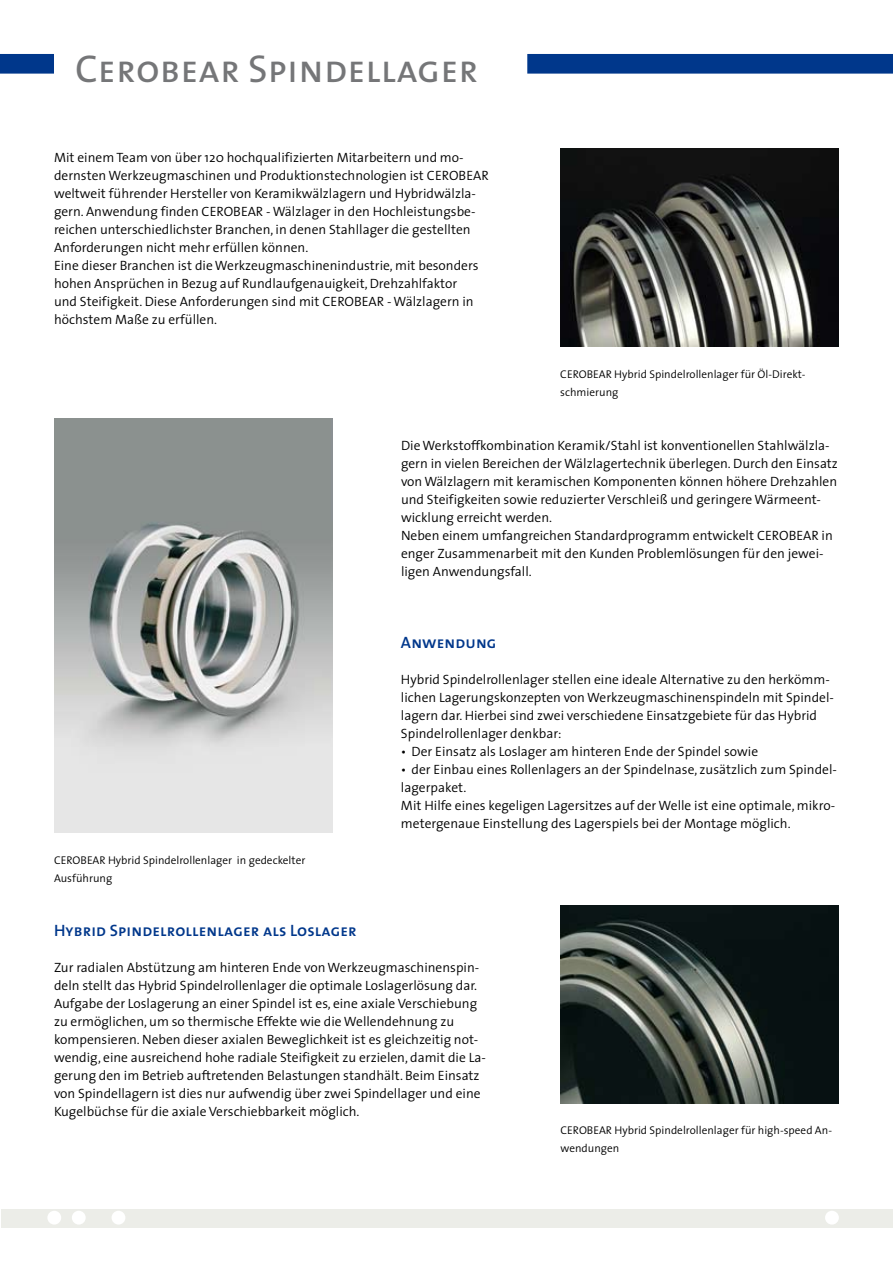
<style>
.page{position:relative;width:893px;height:1263px;background:#fff}
.page>*{position:absolute;margin:0;border:0;box-sizing:border-box;transform-origin:0 0}
.t1{font:39px "The Sans Caps";letter-spacing:.005em;color:#757678}
.t2{font:16.5px "The Sans Semi Bold Caps";letter-spacing:.01em;color:#00378b}
.t3{font:300 13.5px/18px "The Sans";color:#000}
.t4{font:300 11.25px/18px "The Sans";color:#000}
</style>
<div class="page">
<img style="left:54px;top:419px;width:278px;height:414px">
<div style="left:1px;top:1209px;width:892px;height:18px;background:#ecede8"></div>
<div style="left:72px;top:1211px;width:14px;height:13px;background:#fff;border-radius:50%"></div>
<div style="left:112px;top:1211px;width:13px;height:13px;background:#fff;border-radius:50%"></div>
<div style="left:825px;top:1211px;width:14px;height:13px;background:#fff;border-radius:50%"></div>
<div style="left:47px;top:1211px;width:14px;height:13px;background:#fff;border-radius:50%"></div>
<div style="left:528px;top:55px;width:364px;height:18px;background:#00378b"></div>
<div style="left:527px;top:54px;width:366px;height:20px;border:2px solid #00378b"></div>
<div style="left:1px;top:55px;width:52px;height:18px;background:#00378b"></div>
<div style="left:0;top:54px;width:54px;height:20px;border:2px solid #00378b"></div>
<img style="left:560px;top:906px;width:279px;height:198px">
<img style="left:560px;top:149px;width:279px;height:198px">
<h1 class="t1" style="left:75px;top:37px;width:405px">Cerobear Spindellager</h1>
<p class="t3" style="left:54px;top:148px;width:436px">Mit einem Team von über 120 hochqualifizierten Mitarbeitern und mo&shy;dernsten Werkzeugmaschinen und Produktionstechnologien ist CEROBEAR weltweit führender Hersteller von Keramikwälzlagern und Hybridwälzla&shy;gern. Anwendung finden CEROBEAR - Wälzlager in den Hochleistungsbe&shy;reichen unterschiedlichster Branchen, in denen Stahllager die gestellten Anforderungen nicht mehr erfüllen können.<br>Eine dieser Branchen ist die Werkzeugmaschinenindustrie, mit besonders hohen Ansprüchen in Bezug auf Rundlaufgenauigkeit, Drehzahlfaktor<br>und Steifigkeit. Diese Anforderungen sind mit CEROBEAR - Wälzlagern in höchstem Maße zu erfüllen.</p>
<p class="t4" style="left:560px;top:365px;width:247px">CEROBEAR Hybrid Spindelrollenlager für Öl-Direkt&shy;schmierung</p>
<p class="t3" style="left:401px;top:436px;width:438px">Die Werkstoffkombination Keramik/Stahl ist konventionellen Stahlwälzla&shy;gern in vielen Bereichen der Wälzlagertechnik überlegen. Durch den Einsatz von Wälzlagern mit keramischen Komponenten können höhere Drehzahlen und Steifigkeiten sowie reduzierter Verschleiß und geringere Wärmeent&shy;wicklung erreicht werden.<br>Neben einem umfangreichen Standardprogramm entwickelt CEROBEAR in enger Zusammenarbeit mit den Kunden Problemlösungen für den jewei&shy;ligen Anwendungsfall.</p>
<p class="t4" style="left:54px;top:851px;width:253px">CEROBEAR Hybrid Spindelrollenlager in gedeckelter<br>Ausführung</p>
<p class="t2" style="left:401px;top:629px;width:97px">Anwendung</p>
<p class="t3" style="left:401px;top:670px;width:434px">Hybrid Spindelrollenlager stellen eine ideale Alternative zu den herkömm&shy;lichen Lagerungskonzepten von Werkzeugmaschinenspindeln mit Spindel&shy;lagern dar. Hierbei sind zwei verschiedene Einsatzgebiete für das Hybrid Spindelrollenlager denkbar:</p>
<p class="t3" style="left:401px;top:742px;width:359px">• Der Einsatz als Loslager am hinteren Ende der Spindel sowie</p>
<p class="t3" style="left:401px;top:760px;width:437px">• der Einbau eines Rollenlagers an der Spindelnase, zusätzlich zum Spindel&shy;lagerpaket.<br>Mit Hilfe eines kegeligen Lagersitzes auf der Welle ist eine optimale, mikro&shy;metergenaue Einstellung des Lagerspiels bei der Montage möglich.</p>
<p class="t2" style="left:54px;top:917px;width:304px">Hybrid Spindelrollenlager als Loslager</p>
<p class="t3" style="left:54px;top:958px;width:433px">Zur radialen Abstützung am hinteren Ende von Werkzeugmaschinenspin&shy;deln stellt das Hybrid Spindelrollenlager die optimale Loslagerlösung dar.<br>Aufgabe der Loslagerung an einer Spindel ist es, eine axiale Verschiebung zu ermöglichen, um so thermische Effekte wie die Wellendehnung zu kompensieren. Neben dieser axialen Beweglichkeit ist es gleichzeitig not&shy;wendig, eine ausreichend hohe radiale Steifigkeit zu erzielen, damit die La&shy;gerung den im Betrieb auftretenden Belastungen standhält. Beim Einsatz von Spindellagern ist dies nur aufwendig über zwei Spindellager und eine Kugelbüchse für die axiale Verschiebbarkeit möglich.</p>
<p class="t4" style="left:560px;top:1121px;width:273px">CEROBEAR Hybrid Spindelrollenlager für high-speed An&shy;wendungen</p>
</div>
